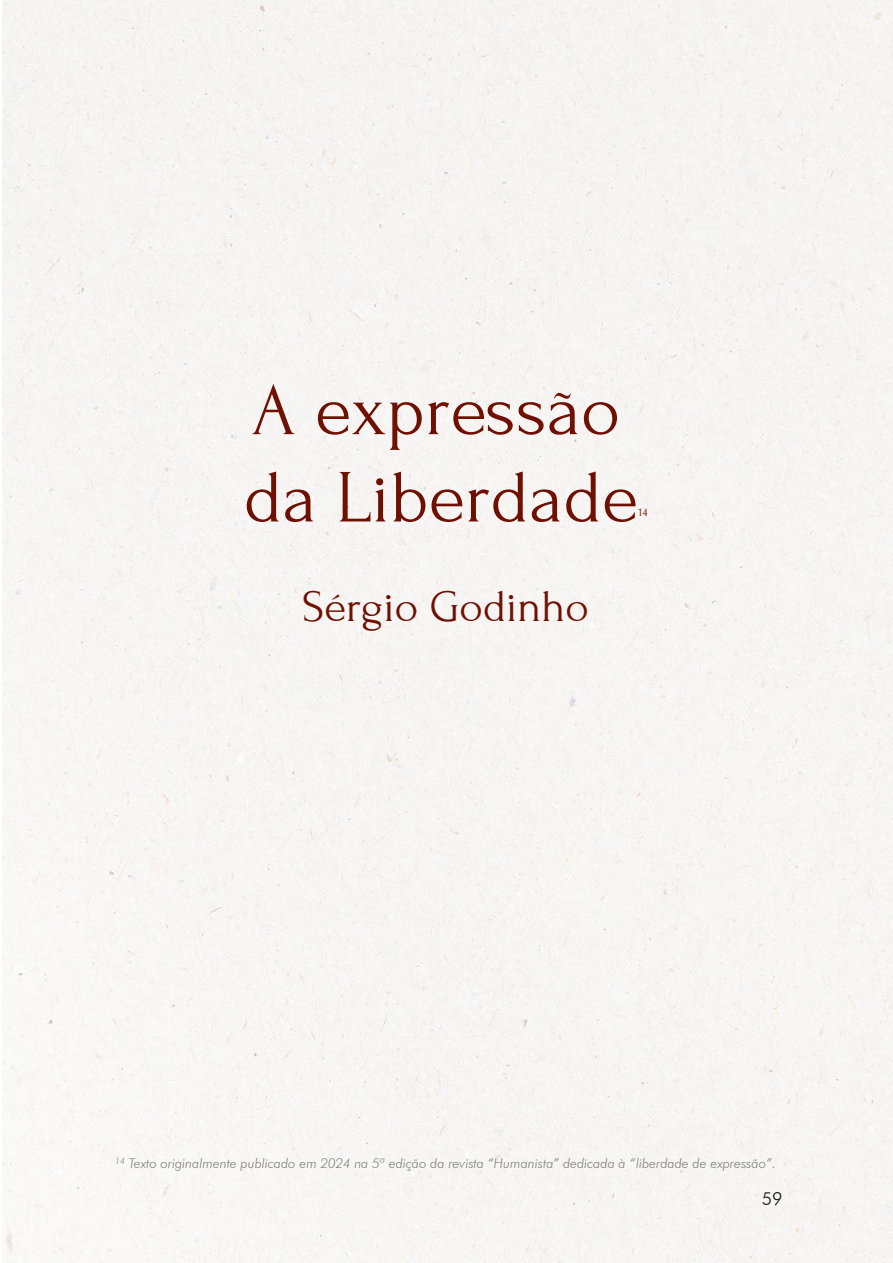
<style>
.page{position:relative;width:893px;height:1263px;background:#fff}
.page>*{position:absolute;margin:0;border:0;box-sizing:border-box;transform-origin:0 0}
.t1{font:75px/87.3px "Forum";color:#701002}
.t2{font:45px "Forum";color:#701002}
.t3{font:300 18px "Futura BT";color:#171715}
.t4{font:italic 300 13.5px "Futura BT";color:#7f7f7f}
.t5{font:11.85px "Forum";color:#701002}
</style>
<div class="page">
<div style="left:3px;top:0;width:890px;height:1263px;background:#f6f5f3"></div>
<div style="left:55px;top:1186px;width:730px;height:77px;border:2px solid #fff"></div>
<h1 class="t1" style="left:244px;top:368px;width:396px">A expressão da Liberdade</h1>
<p class="t5" style="left:638px;top:506px;width:10px">14</p>
<h2 class="t2" style="left:302px;top:582px;width:288px">Sérgio Godinho</h2>
<p class="t4" style="left:115px;top:1155px;width:662px"><sup>14</sup> Texto originalmente publicado em 2024 na 5ª edição da revista “Humanista” dedicada à “liberdade de expressão”.</p>
<h3 class="t3" style="left:762px;top:1191px;width:22px">59</h3>
</div>
